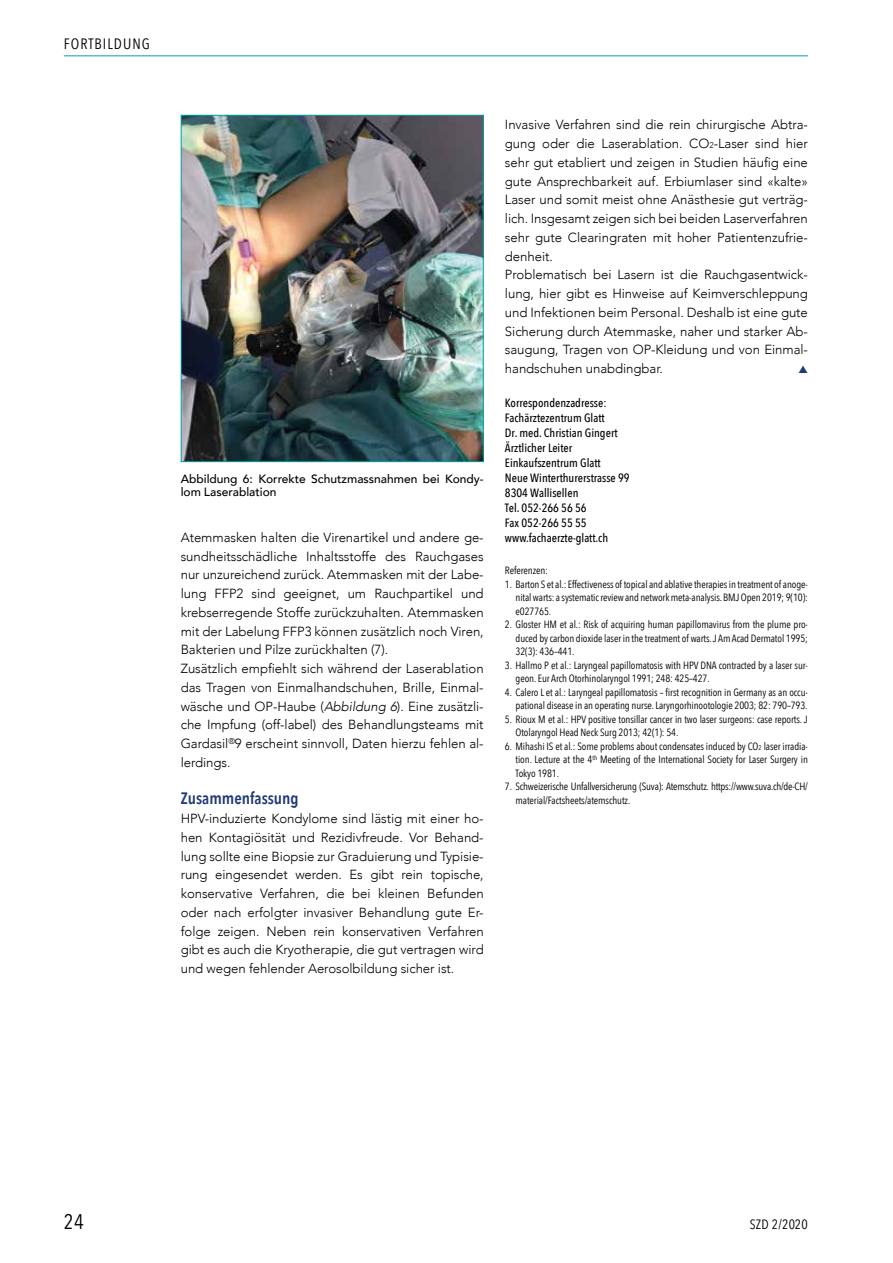
<style>
.page{position:relative;width:893px;height:1263px;background:#fff}
.page>*{position:absolute;margin:0;border:0;box-sizing:border-box;transform-origin:0 0}
.t1{font:21px "Avenir Next Condensed";color:#000}
.t2{font:600 16.5px "Avenir Next Condensed";color:#203876}
.t3{font:15px "Avenir Next Condensed";letter-spacing:.07em;color:#000}
.t4{font:13.5px "Avenir Next Condensed";letter-spacing:.02em;color:#000}
.t5{font:300 13.2px/18.8px "Avenir";letter-spacing:-.005em;color:#000}
.t6{font:500 12px/15px "Avenir Next Condensed";color:#000}
.t7{font:500 12px/13.5px "Avenir";color:#000}
.t8{font:10.5px/13.5px "Avenir Next Condensed";letter-spacing:-.01em;color:#000;text-align:justify}
.s1{font-style:italic}
.s2{font-size:8.25px}
.s3{font-size:6.6px}
</style>
<div class="page">
<hr style="left:64px;top:55px;width:744px;height:1px;background:#00a0af">
<img style="left:183px;top:117px;width:299px;height:343px">
<div style="left:181px;top:115px;width:303px;height:347px;border:1px solid #00a0af"></div>
<p class="t3" style="left:64px;top:31px;width:88px">FORTBILDUNG</p>
<p class="t7" style="left:181px;top:471px;width:304px">Abbildung 6: Korrekte Schutzmassnahmen bei Kondy&shy;lom Laserablation</p>
<p class="t5" style="left:181px;top:528px;width:304px">Atemmasken halten die Virenartikel und andere ge&shy;sundheitsschädliche Inhaltsstoffe des Rauchgases nur unzureichend zurück. Atemmasken mit der Labe&shy;lung FFP2 sind geeignet, um Rauchpartikel und krebserregende Stoffe zurückzuhalten. Atemmasken mit der Labelung FFP3 können zusätzlich noch Viren, Bakterien und Pilze zurückhalten (7).<br>Zusätzlich empfiehlt sich während der Laserablation das Tragen von Einmalhandschuhen, Brille, Einmal&shy;wäsche und OP-Haube (<span class="s1">Abbildung 6</span>). Eine zusätzli&shy;che Impfung (off-label) des Behandlungsteams mit Gardasil<sup>®</sup>9 erscheint sinnvoll, Daten hierzu fehlen al&shy;lerdings.</p>
<p class="t2" style="left:181px;top:784px;width:119px">Zusammenfassung</p>
<p class="t5" style="left:181px;top:809px;width:304px;text-align:justify">HPV-induzierte Kondylome sind lästig mit einer ho&shy;hen Kontagiösität und Rezidivfreude. Vor Behand&shy;lung sollte eine Biopsie zur Graduierung und Typisie&shy;rung eingesendet werden. Es gibt rein topische, konservative Verfahren, die bei kleinen Befunden oder nach erfolgter invasiver Behandlung gute Er&shy;folge zeigen. Neben rein konservativen Verfahren gibt es auch die Kryotherapie, die gut vertragen wird und wegen fehlender Aerosolbildung sicher ist.</p>
<p class="t5" style="left:505px;top:115px;width:304px">Invasive Verfahren sind die rein chirurgische Abtra&shy;gung oder die Laserablation. CO<span class="s2">2</span>-Laser sind hier sehr gut etabliert und zeigen in Studien häufig eine gute Ansprechbarkeit auf. Erbiumlaser sind «kalte» Laser und somit meist ohne Anästhesie gut verträg&shy;lich. Insgesamt zeigen sich bei beiden Laserverfahren sehr gute Clearingraten mit hoher Patientenzufrie&shy;denheit.<br>Problematisch bei Lasern ist die Rauchgasentwick&shy;lung, hier gibt es Hinweise auf Keimverschleppung und Infektionen beim Personal. Deshalb ist eine gute Sicherung durch Atemmaske, naher und starker Ab&shy;saugung, Tragen von OP-Kleidung und von Einmal&shy;handschuhen unabdingbar.</p>
<p class="t6" style="left:505px;top:395px;width:126px">Korrespondenzadresse:<br>Fachärztezentrum Glatt<br>Dr. med. Christian Gingert<br>Ärztlicher Leiter<br>Einkaufszentrum Glatt<br>Neue Winterthurerstrasse 99<br>8304 Wallisellen<br>Tel. 052-266 56 56<br>Fax 052-266 55 55 www.fachaerzte-glatt.ch</p>
<p class="t8" style="left:505px;top:563px;width:45px">Referenzen:</p>
<p class="t8" style="left:516px;top:577px;width:294px;text-indent:-11px">1. Barton S et al.: Effectiveness of topical and ablative therapies in treatment of anoge&shy;nital warts: a systematic review and network meta-analysis. BMJ Open 2019; 9(10): e027765.</p>
<p class="t8" style="left:516px;top:617px;width:294px;text-indent:-11px">2. Gloster HM et al.: Risk of acquiring human papillomavirus from the plume pro&shy;duced by carbon dioxide laser in the treatment of warts. J Am Acad Dermatol 1995; 32(3): 436–441.</p>
<p class="t8" style="left:516px;top:658px;width:294px;text-indent:-11px">3. Hallmo P et al.: Laryngeal papillomatosis with HPV DNA contracted by a laser sur&shy;geon. Eur Arch Otorhinolaryngol 1991; 248: 425–427.</p>
<p class="t8" style="left:505px;top:685px;width:304px;text-align:right">4. Calero L et al.: Laryngeal papillomatosis – first recognition in Germany as an occu&shy;pational disease in an operating nurse. Laryngorhinootologie 2003; 82: 790–793.</p>
<p class="t8" style="left:516px;top:712px;width:294px;text-indent:-11px">5. Rioux M et al.: HPV positive tonsillar cancer in two laser surgeons: case reports. J<br>Otolaryngol Head Neck Surg 2013; 42(1): 54.</p>
<p class="t8" style="left:516px;top:739px;width:294px;text-indent:-11px">6. Mihashi IS et al.: Some problems about condensates induced by CO<span class="s3">2</span> laser irradia&shy;tion. Lecture at the 4<sup>th</sup> Meeting of the International Society for Laser Surgery in Tokyo 1981.</p>
<p class="t8" style="left:516px;top:779px;width:294px;text-indent:-11px">7. Schweizerische Unfallversicherung (Suva): Atemschutz. https://www.suva.ch/de-CH/ material/Factsheets/atemschutz.</p>
<h1 class="t1" style="left:64px;top:1203px;width:22px">24</h1>
<p class="t4" style="left:750px;top:1212px;width:60px">SZD 2/2020</p>
</div>
